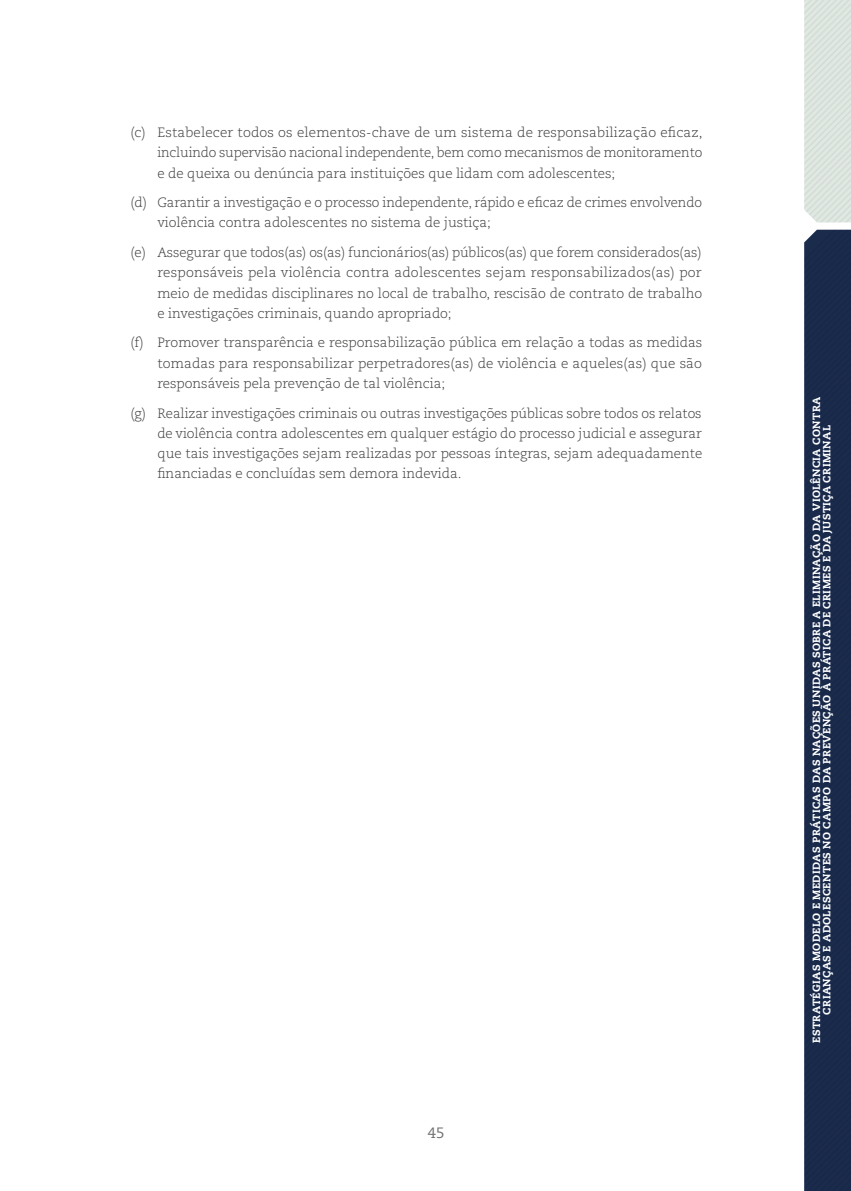
<style>
.page{position:relative;width:851px;height:1191px;background:#fff}
.page>*{position:absolute;margin:0;border:0;box-sizing:border-box;transform-origin:0 0}
.t1{font:15px "Caecilia LT Pro 55 Roman";color:#706f6f}
.t2{font:300 13.5px/20.2px "Caecilia LT Pro 45";letter-spacing:-.005em;color:#3c3c3b;text-align:justify}
.t3{font:800 10.5px/10.5px "Caecilia LT Pro 85";letter-spacing:.045em;color:#fff;text-align:center}
</style>
<div class="page">
<div style="left:804px;top:230px;width:46px;height:961px;background:#192a4b"></div>
<svg style="left:804px;top:0;width:46px;height:223px"></svg>
<p class="t2" style="left:157px;top:122px;width:546px;text-indent:-27px">(c) Estabelecer todos os elementos-chave de um sistema de responsabilização eficaz, incluindo supervisão nacional independente, bem como mecanismos de monitoramento e de queixa ou denúncia para instituições que lidam com adolescentes;</p>
<p class="t2" style="left:157px;top:192px;width:546px;text-indent:-27px">(d) Garantir a investigação e o processo independente, rápido e eficaz de crimes envolvendo violência contra adolescentes no sistema de justiça;</p>
<p class="t2" style="left:157px;top:242px;width:546px;text-indent:-27px">(e) Assegurar que todos(as) os(as) funcionários(as) públicos(as) que forem considerados(as) responsáveis pela violência contra adolescentes sejam responsabilizados(as) por meio de medidas disciplinares no local de trabalho, rescisão de contrato de trabalho e investigações criminais, quando apropriado;</p>
<p class="t2" style="left:157px;top:332px;width:546px;text-indent:-27px">(f) Promover transparência e responsabilização pública em relação a todas as medidas tomadas para responsabilizar perpetradores(as) de violência e aqueles(as) que são responsáveis pela prevenção de tal violência;</p>
<p class="t2" style="left:157px;top:402px;width:546px;text-indent:-27px">(g) Realizar investigações criminais ou outras investigações públicas sobre todos os relatos de violência contra adolescentes em qualquer estágio do processo judicial e assegurar que tais investigações sejam realizadas por pessoas íntegras, sejam adequadamente financiadas e concluídas sem demora indevida.</p>
<p class="t1" style="left:428px;top:1122px;width:18px">45</p>
<p class="t3" style="left:810px;top:1043px;width:648px;rotate:-90deg">ESTRATÉGIAS MODELO E MEDIDAS PRÁTICAS DAS NAÇÕES UNIDAS SOBRE A ELIMINAÇÃO DA VIOLÊNCIA CONTRA<br>CRIANÇAS E ADOLESCENTES NO CAMPO DA PREVENÇÃO À PRÁTICA DE CRIMES E DA JUSTIÇA CRIMINAL</p>
</div>
